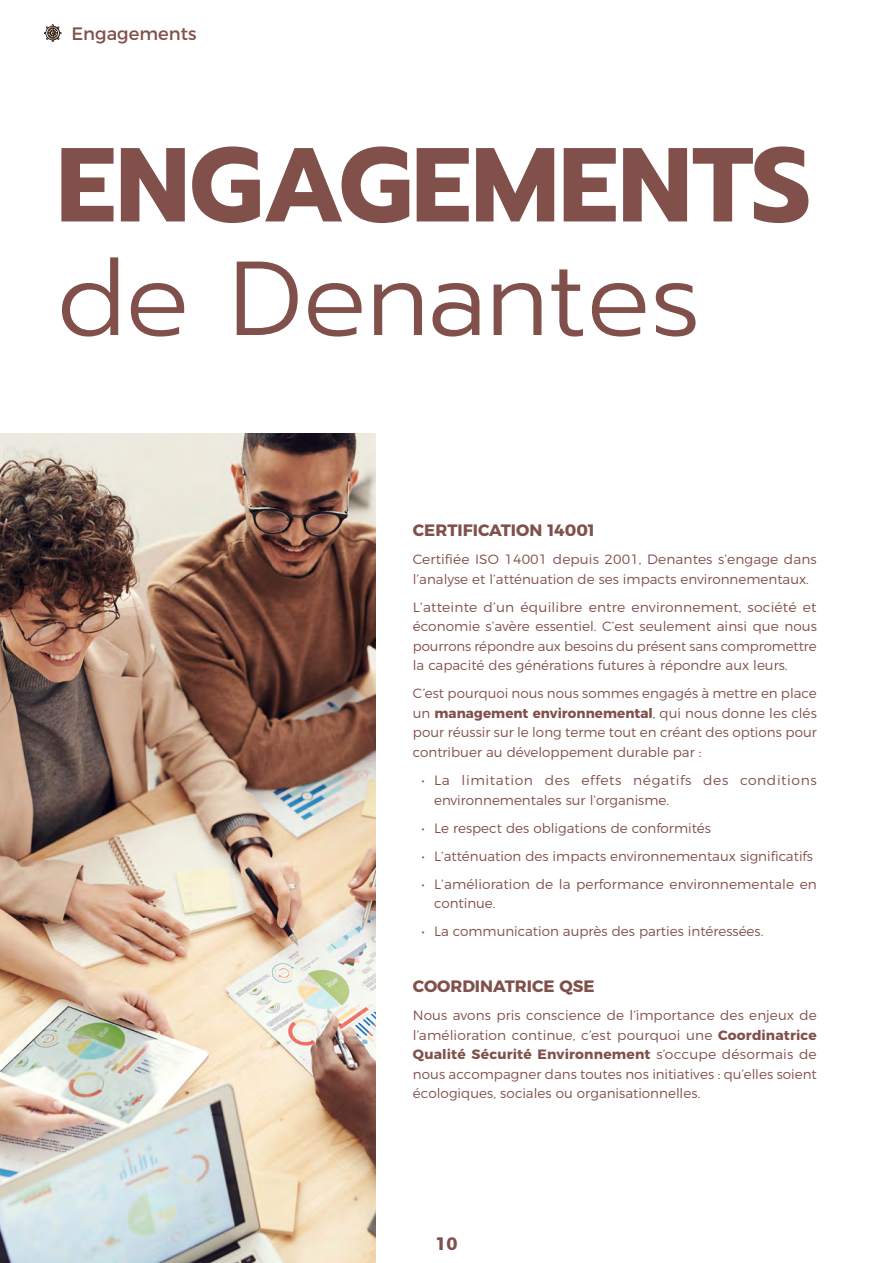
<style>
.page{position:relative;width:893px;height:1263px;background:#fff}
.page>*{position:absolute;margin:0;border:0;box-sizing:border-box;transform-origin:0 0}
.t1{font:700 105px "Prompt";color:#81504b}
.t2{font:300 105px "Prompt";color:#81504b}
.t3{font:18px "Montserrat";color:#81504b}
.t4{font:700 18px "Montserrat";color:#81504b}
.t5{font:700 16.5px "Montserrat";color:#81504b}
.t6{font:300 13.5px/19.5px "Montserrat";color:#81504b;text-align:justify}
.t7{font:300 13.5px/19.5px "Montserrat";letter-spacing:.04em;color:#81504b}
.s1{font-weight:700}
</style>
<div class="page">
<svg style="left:44px;top:24px;width:18px;height:18px"></svg>
<img style="left:0;top:434px;width:376px;height:829px">
<h2 class="t3" style="left:71px;top:19px;width:126px">Engagements</h2>
<h1 class="t1" style="left:57px;top:106px;width:756px">ENGAGEMENTS</h1>
<h1 class="t2" style="left:57px;top:226px;width:646px">de Denantes</h1>
<p class="t5" style="left:413px;top:517px;width:183px">CERTIFICATION 14001</p>
<p class="t6" style="left:413px;top:549px;width:405px">Certifiée ISO 14001 depuis 2001, Denantes s’engage dans l’analyse et l’atténuation de ses impacts environnementaux.</p>
<p class="t6" style="left:413px;top:596px;width:405px">L’atteinte d’un équilibre entre environnement, société et économie s’avère essentiel. C’est seulement ainsi que nous pourrons répondre aux besoins du présent sans compromettre la capacité des générations futures à répondre aux leurs.</p>
<p class="t6" style="left:413px;top:683px;width:405px">C’est pourquoi nous nous sommes engagés à mettre en place un <span class="s1">management environnemental</span>, qui nous donne les clés pour réussir sur le long terme tout en créant des options pour contribuer au développement durable par :</p>
<p class="t7" style="left:434px;top:769px;width:384px;text-indent:-13px">• La limitation des effets négatifs des conditions environnementales sur l’organisme.</p>
<p class="t6" style="left:421px;top:817px;width:291px">• Le respect des obligations de conformités</p>
<p class="t6" style="left:421px;top:845px;width:393px">• L’atténuation des impacts environnementaux significatifs</p>
<p class="t6" style="left:434px;top:873px;width:384px;text-indent:-13px">• L’amélioration de la performance environnementale en continue.</p>
<p class="t6" style="left:421px;top:920px;width:344px">• La communication auprès des parties intéressées.</p>
<p class="t5" style="left:413px;top:973px;width:183px">COORDINATRICE QSE</p>
<p class="t6" style="left:413px;top:1004px;width:405px">Nous avons pris conscience de l’importance des enjeux de l’amélioration continue, c’est pourquoi une <span class="s1">Coordinatrice Qualité Sécurité Environnement</span> s’occupe désormais de nous accompagner dans toutes nos initiatives : qu’elles soient écologiques, sociales ou organisationnelles.</p>
<h2 class="t4" style="left:435px;top:1229px;width:24px">10</h2>
</div>
